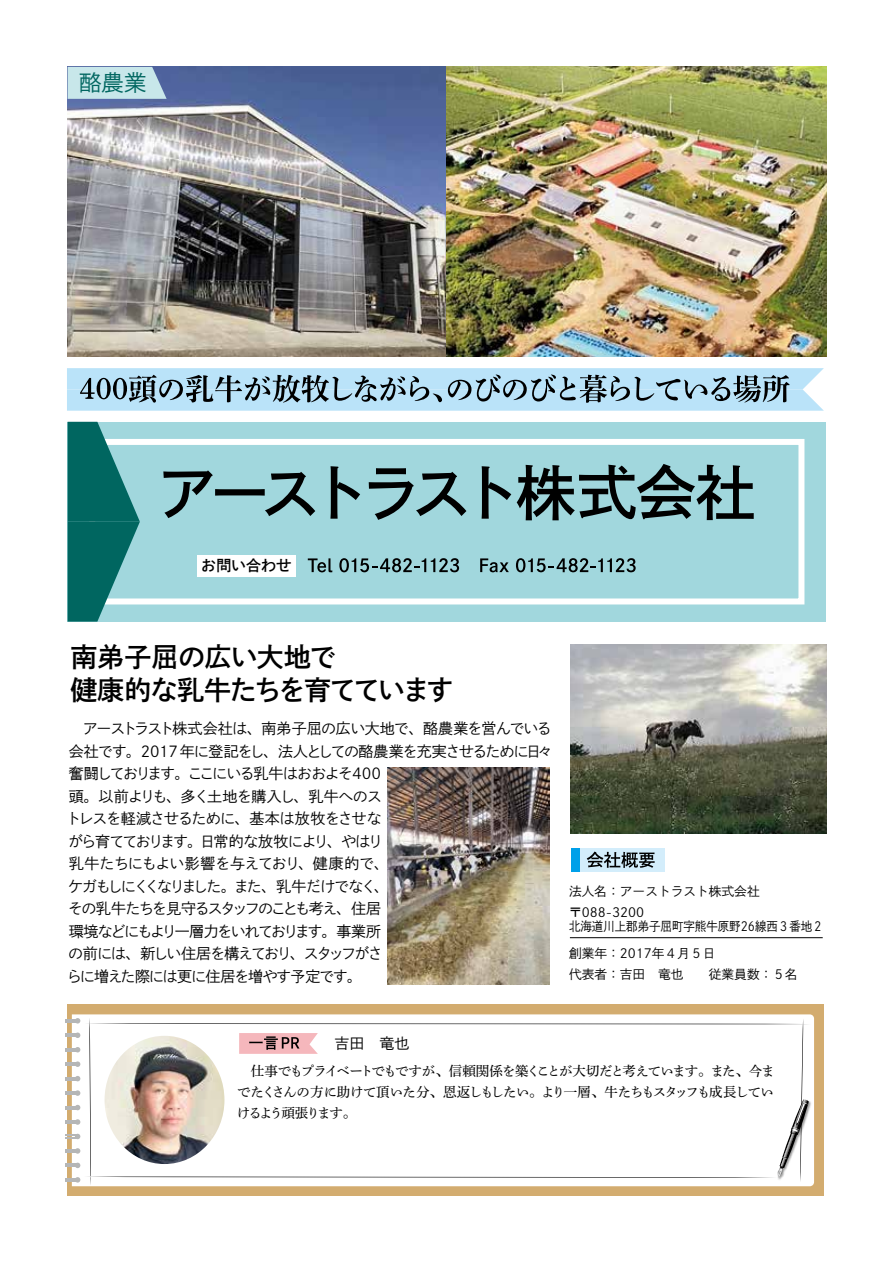
<style>
.page{position:relative;width:893px;height:1263px;background:#fff}
.page>*{position:absolute;margin:0;border:0;box-sizing:border-box;transform-origin:0 0}
.t1{font:27px/33px "Shuei Go Kin Std B";letter-spacing:-.03em;color:#000}
.t2{font:22.5px "Shuei Go Kin Std L";color:#006660}
.t3{font:15px/22.5px "Shuei Go Kin Std L";letter-spacing:-.095em;color:#000}
.t4{font:15px "Shuei Go Kin Std L";letter-spacing:-.05em;color:#000}
.t5{font:15px "Shuei Go Kin Std L";letter-spacing:-.035em;color:#000}
.t6{font:15px "Shuei Go Kin Std L";letter-spacing:-.11em;color:#000}
.t7{font:15px "Shuei Go Kin Std L";letter-spacing:-.04em;color:#000}
.t8{font:15px "Shuei Go Kin Std L";letter-spacing:-.03em;color:#000}
.t9{font:15px "Shuei Go Kin Std L";letter-spacing:-.115em;color:#000}
.t10{font:15px "Shuei Go Kin Std L";letter-spacing:-.07em;color:#000}
.t11{font:15px "Shuei Go Kin Std B";letter-spacing:.005em;color:#000}
.t12{font:13.5px/21px "Shuei Min Pro M";letter-spacing:-.095em;color:#000;text-align:justify}
.t13{font:12.75px/20.7px "Shuei Go Kin Std L";color:#000}
.t14{font:12.75px/27.6px "Shuei Go Kin Std L";color:#000;scale:.9 1}
</style>
<div class="page">
<div style="left:67px;top:1005px;width:757px;height:191px;background:#d3ac6f"></div>
<svg style="left:72px;top:1014px;width:742px;height:172px;background:#f9f4ec"></svg>
<img style="left:811px;top:1098px;width:2px;height:84px">
<div style="left:68px;top:422px;width:758px;height:200px;background:#a1d7dd"></div>
<div style="left:89px;top:439px;width:715px;height:165px;border:6px solid #fff"></div>
<svg style="left:67px;top:368px;width:757px;height:43px;background:#9fc0d2"></svg>
<svg style="left:68px;top:422px;width:72px;height:200px"></svg>
<img style="left:571px;top:645px;width:255px;height:188px">
<img style="left:67px;top:67px;width:759px;height:289px">
<img style="left:387px;top:768px;width:163px;height:217px">
<div style="left:572px;top:848px;width:92px;height:23px;background:#d3edfb"></div>
<div style="left:572px;top:848px;width:8px;height:23px;background:#00a0e9"></div>
<svg style="left:587px;top:851px;width:68px;height:17px"></svg>
<hr style="left:570px;top:937px;width:253px;height:1px;background:#000">
<svg style="left:68px;top:67px;width:99px;height:32px;background:#bedce3"></svg>
<svg style="left:65px;top:1017px;width:746px;height:169px;background:#f4f2f0"></svg>
<svg style="left:163px;top:470px;width:152px;height:48px"></svg>
<svg style="left:330px;top:466px;width:30px;height:53px"></svg>
<svg style="left:369px;top:468px;width:97px;height:52px"></svg>
<svg style="left:482px;top:466px;width:29px;height:53px"></svg>
<svg style="left:517px;top:464px;width:237px;height:56px"></svg>
<div style="left:197px;top:555px;width:99px;height:22px;background:#fff"></div>
<svg style="left:308px;top:558px;width:24px;height:14px"></svg>
<svg style="left:339px;top:558px;width:120px;height:14px"></svg>
<svg style="left:480px;top:558px;width:29px;height:14px"></svg>
<svg style="left:516px;top:558px;width:120px;height:14px"></svg>
<h2 class="t2" style="left:79px;top:68px;width:69px">酪農業</h2>
<p class="t11" style="left:201px;top:555px;width:92px">お問い合わせ</p>
<h1 class="t1" style="left:71px;top:640px;width:384px">南弟子屈の広い大地で<br>健康的な乳牛たちを育てています</h1>
<p class="t5" style="left:69px;top:718px;width:484px">　アーストラスト株式会社は、南弟子屈の広い大地で、酪農業を営んでいる</p>
<p class="t4" style="left:69px;top:741px;width:486px">会社です。2017 年に登記をし、法人としての酪農業を充実させるために日々</p>
<p class="t10" style="left:350px;top:763px;width:36px">４００</p>
<p class="t9" style="left:69px;top:763px;width:286px">奮闘しております。ここにいる乳牛はおおよそ</p>
<p class="t4" style="left:69px;top:786px;width:315px">頭。以前よりも、多く土地を購入し、乳牛へのス</p>
<p class="t7" style="left:66px;top:808px;width:317px">トレスを軽減させるために、基本は放牧をさせな</p>
<p class="t6" style="left:68px;top:831px;width:317px">がら育てております。日常的な放牧により、やはり</p>
<p class="t8" style="left:69px;top:853px;width:321px">乳牛たちにもよい影響を与えており、健康的で、</p>
<p class="t10" style="left:374px;top:876px;width:16px">、</p>
<p class="t3" style="left:67px;top:874px;width:317px">ケガもしにくくなりました。また、乳牛だけでなくその乳牛たちを見守るスタッフのことも考え、住居環境などにもより一層力をいれております。事業所の前には、新しい住居を構えており、スタッフがさらに増えた際には更に住居を増やす予定です。</p>
<p class="t13" style="left:569px;top:881px;width:192px">法人名：アーストラスト株式会社〒088-3200</p>
<p class="t14" style="left:569px;top:912px;width:284px">北海道川上郡弟子屈町字熊牛原野26線西３番地２創業年：2017年４月５日</p>
<p class="t13" style="left:569px;top:964px;width:230px">代表者：吉田　竜也　　従業員数：５名</p>
<p class="t10" style="left:335px;top:1033px;width:76px">吉田　竜也</p>
<p class="t12" style="left:237px;top:1060px;width:540px">　仕事でもプライベートでもですが、信頼関係を築くことが大切だと考えています。また、今までたくさんの方に助けて頂いた分、恩返しもしたい。より一層、牛たちもスタッフも成長していけるよう頑張ります。</p>
</div>
